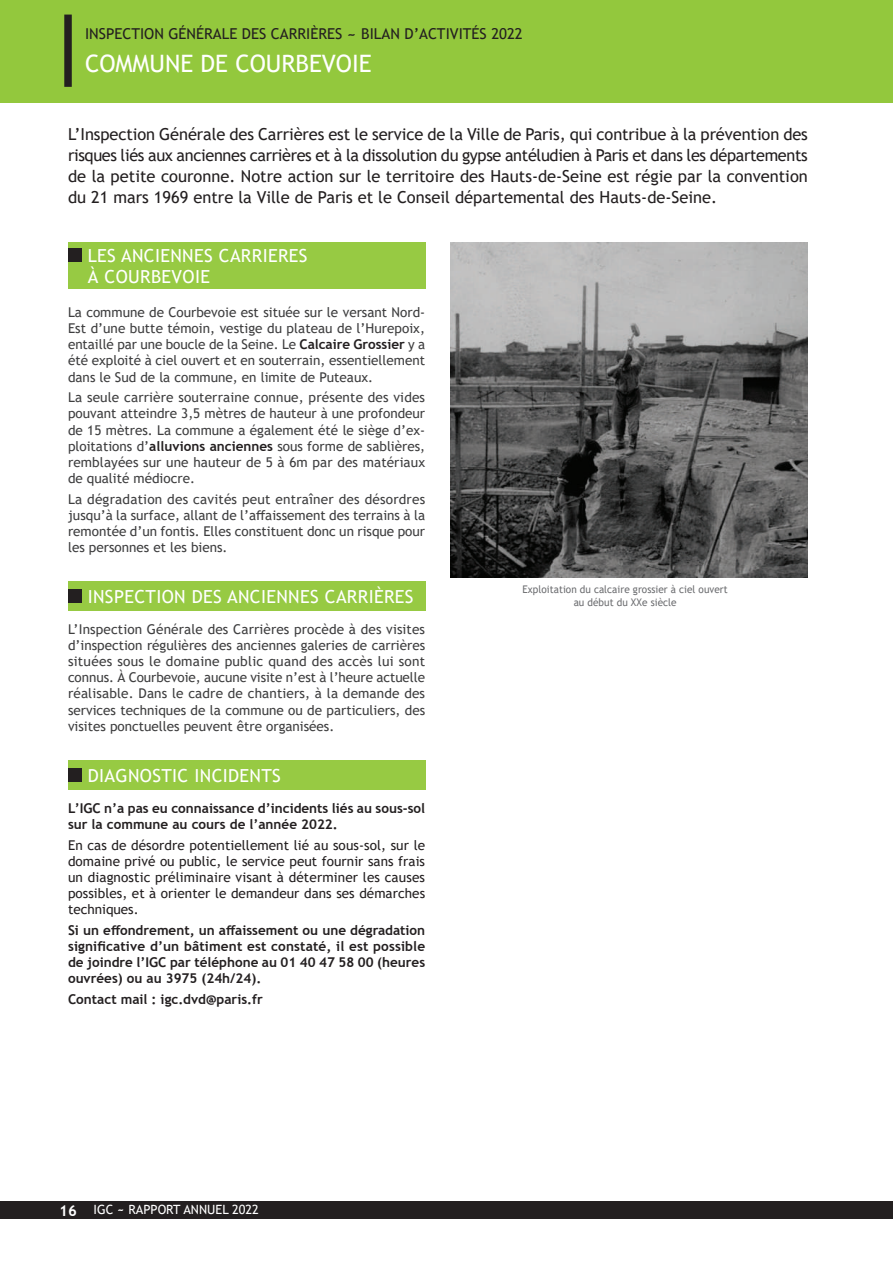
<style>
.page{position:relative;width:893px;height:1263px;background:#fff}
.page>*{position:absolute;margin:0;border:0;box-sizing:border-box;transform-origin:0 0}
.t1{font:24px "Trebuchet MS";color:#fff}
.t2{font:18px/21px "Trebuchet MS";letter-spacing:.02em;color:#fff}
.t3{font:16.5px/21px "Trebuchet MS";color:#231f20;text-align:justify}
.t4{font:15px "Trebuchet MS";color:#231f20}
.t5{font:13.5px/16.2px "Trebuchet MS";color:#3e3e3f;text-align:justify}
.t6{font:700 13.5px/16.2px "Trebuchet MS";color:#231f20}
.t7{font:13.5px/16.2px "Trebuchet MS";letter-spacing:.005em;color:#231f20;text-align:justify}
.t8{font:12.75px "Trebuchet MS";color:#fff}
.t9{font:10.5px/12.6px "Trebuchet MS";letter-spacing:.005em;color:#6c6d70;text-align:center;scale:.95 1}
.s1{font-weight:700;font-size:13.5px}
.s2{font-weight:700;color:#231f20}
.s3{font-weight:700;font-size:15px}
.s4{font-weight:700}
</style>
<div class="page">
<div style="left:0;top:0;width:893px;height:102px;background:#93c83d"></div>
<div style="left:0;top:1201px;width:893px;height:17px;background:#231f20"></div>
<div style="left:64px;top:15px;width:8px;height:72px;background:#231f20"></div>
<div style="left:68px;top:242px;width:357px;height:47px;background:#97ca43"></div>
<div style="left:68px;top:248px;width:14px;height:14px;background:#231f20"></div>
<img style="left:451px;top:242px;width:357px;height:336px">
<div style="left:68px;top:581px;width:357px;height:30px;background:#97ca43"></div>
<div style="left:68px;top:589px;width:14px;height:14px;background:#231f20"></div>
<div style="left:68px;top:760px;width:357px;height:30px;background:#97ca43"></div>
<div style="left:68px;top:768px;width:14px;height:14px;background:#231f20"></div>
<p class="t4" style="left:85px;top:24px;width:439px">INSPECTION GÉNÉRALE DES CARRIÈRES <span class="s1">~</span> BILAN D’ACTIVITÉS 2022</p>
<h1 class="t1" style="left:85px;top:48px;width:288px">COMMUNE DE COURBEVOIE</h1>
<p class="t3" style="left:68px;top:123px;width:741px">L’Inspection Générale des Carrières est le service de la Ville de Paris, qui contribue à la prévention des risques liés aux anciennes carrières et à la dissolution du gypse antéludien à Paris et dans les départements de la petite couronne. Notre action sur le territoire des Hauts-de-Seine est régie par la convention du 21 mars 1969 entre la Ville de Paris et le Conseil départemental des Hauts-de-Seine.</p>
<h2 class="t2" style="left:88px;top:245px;width:221px">LES ANCIENNES CARRIERES<br>À COURBEVOIE</h2>
<p class="t5" style="left:68px;top:304px;width:359px">La commune de Courbevoie est située sur le versant Nord-Est d’une butte témoin, vestige du plateau de l’Hurepoix, entaillé par une boucle de la Seine. Le <span class="s2">Calcaire Grossier</span> y a été exploité à ciel ouvert et en souterrain, essentiellement dans le Sud de la commune, en limite de Puteaux.</p>
<p class="t5" style="left:68px;top:389px;width:359px">La seule carrière souterraine connue, présente des vides pouvant atteindre 3,5 mètres de hauteur à une profondeur de 15 mètres. La commune a également été le siège d’ex&shy;ploitations d’<span class="s2">alluvions anciennes</span> sous forme de sablières, remblayées sur une hauteur de 5 à 6m par des matériaux de qualité médiocre.</p>
<p class="t5" style="left:68px;top:491px;width:359px">La dégradation des cavités peut entraîner des désordres jusqu’à la surface, allant de l’affaissement des terrains à la remontée d’un fontis. Elles constituent donc un risque pour les personnes et les biens.</p>
<h2 class="t2" style="left:88px;top:586px;width:327px">INSPECTION DES ANCIENNES CARRIÈRES</h2>
<p class="t5" style="left:68px;top:620px;width:359px">L’Inspection Générale des Carrières procède à des visites d’inspection régulières des anciennes galeries de carrières situées sous le domaine public quand des accès lui sont connus. À Courbevoie, aucune visite n’est à l’heure actuelle réalisable. Dans le cadre de chantiers, à la demande des services techniques de la commune ou de particuliers, des visites ponctuelles peuvent être organisées.</p>
<h2 class="t2" style="left:88px;top:765px;width:195px">DIAGNOSTIC INCIDENTS</h2>
<p class="t6" style="left:68px;top:800px;width:359px">L’IGC n’a pas eu connaissance d’incidents liés au sous-sol sur la commune au cours de l’année 2022.</p>
<p class="t7" style="left:68px;top:837px;width:359px">En cas de désordre potentiellement lié au sous-sol, sur le domaine privé ou public, le service peut fournir sans frais un diagnostic préliminaire visant à déterminer les causes possibles, et à orienter le demandeur dans ses démarches techniques.</p>
<p class="t6" style="left:68px;top:922px;width:359px;text-align:justify">Si un effondrement, un affaissement ou une dégradation significative d’un bâtiment est constaté, il est possible de joindre l’IGC par téléphone au 01 40 47 58 00 (heures ouvrées) ou au 3975 (24h/24).</p>
<p class="t6" style="left:68px;top:991px;width:196px">Contact mail : igc.dvd@paris.fr</p>
<p class="t8" style="left:59px;top:1201px;width:201px"><span class="s3">16</span> IGC <span class="s4">~</span> RAPPORT ANNUEL 2022</p>
<p class="t9" style="left:522px;top:583px;width:218px">Exploitation du calcaire grossier à ciel ouvert au début du XXe siècle</p>
</div>
